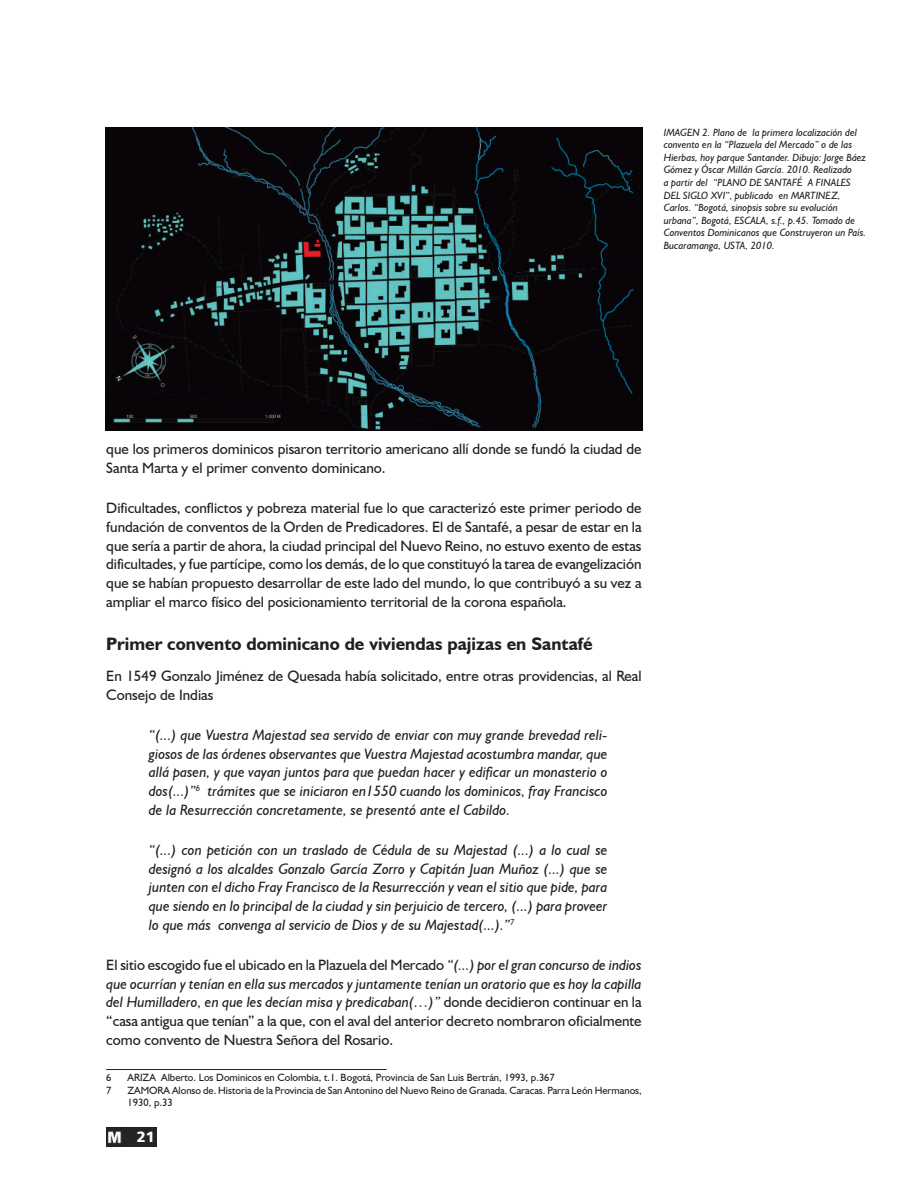
<style>
.page{position:relative;width:918px;height:1188px;background:#fff}
.page>*{position:absolute;margin:0;border:0;box-sizing:border-box;transform-origin:0 0}
.t1{font:700 18px "Humanist 521 BT";color:#231f20}
.t2{font:15px/18.8px "Humanist 521 BT";color:#231f20}
.t3{font:italic 15px/18.8px "Humanist 521 BT";color:#231f20;text-align:justify}
.t4{font:15px "Humanist 777 BT Black B";color:#fff}
.t5{font:italic 10.5px/12.6px "Humanist 521 BT";color:#231f20}
.t6{font:10.5px/12.6px "Humanist 521 BT";color:#231f20}
.s1{font-style:italic}
</style>
<div class="page">
<img style="left:106px;top:1127px;width:51px;height:20px">
<hr style="left:106px;top:1069px;width:281px;height:1px;background:#231f20">
<img style="left:105px;top:127px;width:538px;height:303px">
<p class="t5" style="left:664px;top:125px;width:204px">IMAGEN 2. Plano de la primera localización del convento en la “Plazuela del Mercado” o de las Hierbas, hoy parque Santander. Dibujo: Jorge Báez Gómez y Óscar Millán García. 2010. Realizado<br>a partir del “PLANO DE SANTAFÉ A FINALES DEL SIGLO XVI”, publicado en MARTINEZ, Carlos. “Bogotá, sinopsis sobre su evolución urbana”, Bogotá, ESCALA, s.f., p.45. Tomado de Conventos Dominicanos que Construyeron un País.<br>Bucaramanga, USTA, 2010.</p>
<p class="t2" style="left:106px;top:440px;width:537px">que los primeros dominicos pisaron territorio americano allí donde se fundó la ciudad de<br>Santa Marta y el primer convento dominicano.</p>
<p class="t2" style="left:106px;top:498px;width:537px;text-align:justify">Dificultades, conflictos y pobreza material fue lo que caracterizó este primer periodo de fundación de conventos de la Orden de Predicadores. El de Santafé, a pesar de estar en la que sería a partir de ahora, la ciudad principal del Nuevo Reino, no estuvo exento de estas dificultades, y fue partícipe, como los demás, de lo que constituyó la tarea de evangelización que se habían propuesto desarrollar de este lado del mundo, lo que contribuyó a su vez a ampliar el marco físico del posicionamiento territorial de la corona española.</p>
<p class="t1" style="left:106px;top:632px;width:488px">Primer convento dominicano de viviendas pajizas en Santafé</p>
<p class="t2" style="left:106px;top:666px;width:537px">En 1549 Gonzalo Jiménez de Quesada había solicitado, entre otras providencias, al Real<br>Consejo de Indias</p>
<p class="t3" style="left:149px;top:725px;width:460px">“(...) que Vuestra Majestad sea servido de enviar con muy grande brevedad reli&shy;giosos de las órdenes observantes que Vuestra Majestad acostumbra mandar, que allá pasen, y que vayan juntos para que puedan hacer y edificar un monasterio o dos(...)”<sup>6</sup> trámites que se iniciaron en1550 cuando los dominicos, fray Francisco de la Resurrección concretamente, se presentó ante el Cabildo.</p>
<p class="t3" style="left:149px;top:840px;width:460px">“(...) con petición con un traslado de Cédula de su Majestad (...) a lo cual se designó a los alcaldes Gonzalo García Zorro y Capitán Juan Muñoz (...) que se junten con el dicho Fray Francisco de la Resurrección y vean el sitio que pide, para que siendo en lo principal de la ciudad y sin perjuicio de tercero, (...) para proveer lo que más convenga al servicio de Dios y de su Majestad(...).”<sup>7</sup></p>
<p class="t2" style="left:106px;top:955px;width:537px;text-align:justify">El sitio escogido fue el ubicado en la Plazuela del Mercado <span class="s1">“(...) por el gran concurso de indios que ocurrían y tenían en ella sus mercados y juntamente tenían un oratorio que es hoy la capilla del Humilladero, en que les decían misa y predicaban(…)”</span> donde decidieron continuar en la “casa antigua que tenían” a la que, con el aval del anterior decreto nombraron oficialmente como convento de Nuestra Señora del Rosario.</p>
<p class="t6" style="left:106px;top:1071px;width:7px">6</p>
<p class="t6" style="left:128px;top:1071px;width:429px">ARIZA Alberto. Los Dominicos en Colombia, t.1. Bogotá, Provincia de San Luis Bertrán, 1993, p.367</p>
<p class="t6" style="left:106px;top:1084px;width:7px">7</p>
<p class="t6" style="left:128px;top:1084px;width:516px">ZAMORA Alonso de. Historia de la Provincia de San Antonino del Nuevo Reino de Granada. Caracas. Parra León Hermanos,<br>1930, p.33</p>
<p class="t4" style="left:136px;top:1127px;width:20px">21</p>
</div>
